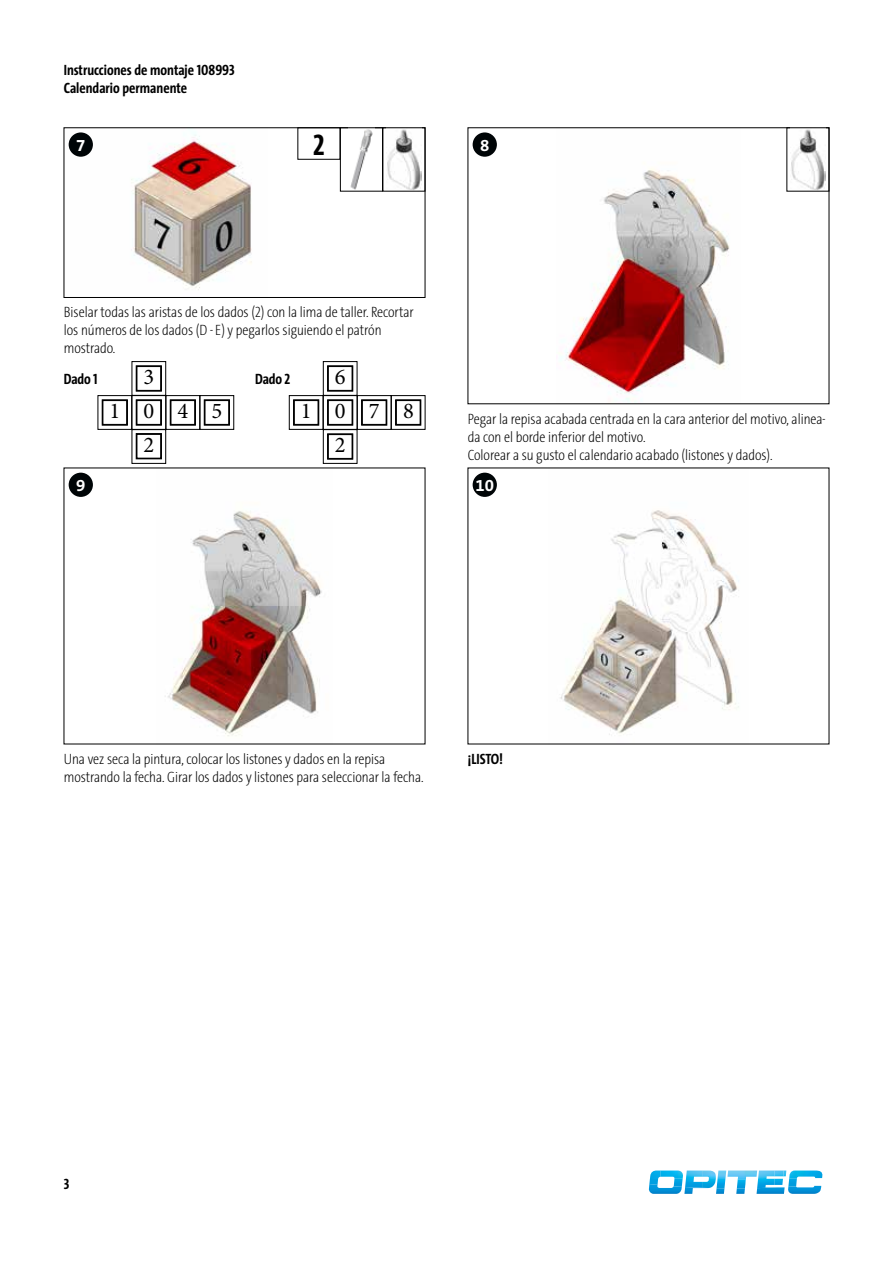
<style>
.page{position:relative;width:893px;height:1263px;background:#fff}
.page>*{position:absolute;margin:0;border:0;box-sizing:border-box;transform-origin:0 0}
.t1{font:700 30px "The Sans Cd LF7";color:#000}
.t2{font:22.5px "Minion Pro";letter-spacing:1.03em;color:#000}
.t3{font:700 16.8px "The Sans B W7";color:#fff}
.t4{font:200 15px/18px "The Sans Cd LF2";color:#000}
.t5{font:700 15px/18px "The Sans Cd LF7";color:#000}
</style>
<div class="page">
<svg style="left:648px;top:1170px;width:175px;height:24px"></svg>
<img style="left:131px;top:132px;width:121px;height:158px">
<div style="left:64px;top:128px;width:361px;height:170px;border:1px solid #000"></div>
<div style="left:68px;top:132px;width:26px;height:26px;background:#000507;border-radius:50%"></div>
<div style="left:67px;top:131px;width:28px;height:27px;border:2px solid #fff;border-radius:50%"></div>
<img style="left:387px;top:130px;width:34px;height:59px">
<img style="left:350px;top:130px;width:23px;height:59px">
<div style="left:340px;top:128px;width:43px;height:63px;border:1px solid #000"></div>
<img style="left:560px;top:168px;width:170px;height:234px">
<img style="left:165px;top:511px;width:157px;height:226px">
<div style="left:472px;top:132px;width:26px;height:26px;background:#000507;border-radius:50%"></div>
<div style="left:471px;top:131px;width:28px;height:27px;border:2px solid #fff;border-radius:50%"></div>
<div style="left:68px;top:472px;width:26px;height:26px;background:#000507;border-radius:50%"></div>
<div style="left:67px;top:471px;width:28px;height:28px;border:2px solid #fff;border-radius:50%"></div>
<img style="left:791px;top:130px;width:34px;height:59px">
<img style="left:560px;top:510px;width:179px;height:225px">
<div style="left:472px;top:472px;width:26px;height:26px;background:#000507;border-radius:50%"></div>
<div style="left:471px;top:471px;width:28px;height:28px;border:2px solid #fff;border-radius:50%"></div>
<div style="left:98px;top:395px;width:34px;height:34px;border:1px solid #000"></div>
<svg style="left:127px;top:400px;width:1px;height:25px"></svg>
<div style="left:102px;top:400px;width:25px;height:25px;border:1px solid #000"></div>
<div style="left:103px;top:400px;width:24px;height:24px;border:1px solid #000"></div>
<div style="left:132px;top:395px;width:34px;height:34px;border:1px solid #000"></div>
<div style="left:166px;top:395px;width:34px;height:34px;border:1px solid #000"></div>
<div style="left:132px;top:361px;width:34px;height:34px;border:1px solid #000"></div>
<div style="left:132px;top:429px;width:34px;height:34px;border:1px solid #000"></div>
<div style="left:289px;top:395px;width:34px;height:34px;border:1px solid #000"></div>
<div style="left:323px;top:395px;width:34px;height:34px;border:1px solid #000"></div>
<div style="left:357px;top:395px;width:34px;height:34px;border:1px solid #000"></div>
<div style="left:391px;top:395px;width:34px;height:34px;border:1px solid #000"></div>
<div style="left:323px;top:361px;width:34px;height:34px;border:1px solid #000"></div>
<div style="left:323px;top:429px;width:34px;height:34px;border:1px solid #000"></div>
<svg style="left:161px;top:400px;width:1px;height:25px"></svg>
<div style="left:136px;top:400px;width:25px;height:25px;border:1px solid #000"></div>
<div style="left:137px;top:400px;width:24px;height:24px;border:1px solid #000"></div>
<svg style="left:170px;top:400px;width:26px;height:25px"></svg>
<div style="left:171px;top:400px;width:24px;height:25px;border:1px solid #000"></div>
<div style="left:171px;top:400px;width:24px;height:24px;border:1px solid #000"></div>
<svg style="left:204px;top:400px;width:26px;height:25px"></svg>
<div style="left:205px;top:400px;width:24px;height:25px;border:1px solid #000"></div>
<div style="left:205px;top:400px;width:24px;height:24px;border:1px solid #000"></div>
<svg style="left:161px;top:366px;width:1px;height:25px"></svg>
<div style="left:136px;top:366px;width:25px;height:25px;border:1px solid #000"></div>
<div style="left:137px;top:366px;width:24px;height:24px;border:1px solid #000"></div>
<svg style="left:136px;top:433px;width:26px;height:26px"></svg>
<div style="left:136px;top:434px;width:25px;height:25px;border:1px solid #000"></div>
<div style="left:137px;top:434px;width:24px;height:24px;border:1px solid #000"></div>
<svg style="left:293px;top:400px;width:26px;height:25px"></svg>
<div style="left:294px;top:400px;width:24px;height:25px;border:1px solid #000"></div>
<div style="left:294px;top:400px;width:24px;height:24px;border:1px solid #000"></div>
<svg style="left:327px;top:366px;width:26px;height:25px"></svg>
<div style="left:328px;top:366px;width:24px;height:25px;border:1px solid #000"></div>
<div style="left:328px;top:366px;width:24px;height:24px;border:1px solid #000"></div>
<svg style="left:327px;top:400px;width:26px;height:25px"></svg>
<div style="left:328px;top:400px;width:24px;height:25px;border:1px solid #000"></div>
<div style="left:328px;top:400px;width:24px;height:24px;border:1px solid #000"></div>
<svg style="left:361px;top:400px;width:1px;height:25px"></svg>
<div style="left:362px;top:400px;width:25px;height:25px;border:1px solid #000"></div>
<div style="left:362px;top:400px;width:24px;height:24px;border:1px solid #000"></div>
<svg style="left:395px;top:400px;width:1px;height:25px"></svg>
<div style="left:396px;top:400px;width:25px;height:25px;border:1px solid #000"></div>
<div style="left:396px;top:400px;width:24px;height:24px;border:1px solid #000"></div>
<svg style="left:327px;top:434px;width:26px;height:25px"></svg>
<div style="left:328px;top:434px;width:24px;height:25px;border:1px solid #000"></div>
<p class="t5" style="left:64px;top:60px;width:172px">Instrucciones de montaje 108993<br>Calendario permanente</p>
<p class="t3" style="left:76px;top:134px;width:11px">7</p>
<h1 class="t1" style="left:313px;top:125px;width:13px">2</h1>
<p class="t3" style="left:480px;top:134px;width:11px">8</p>
<p class="t4" style="left:64px;top:303px;width:352px">Biselar todas las aristas de los dados (2) con la lima de taller. Recortar los números de los dados (D - E) y pegarlos siguiendo el patrón mostrado.</p>
<h2 class="t2" style="left:143px;top:362px;width:12px">3</h2>
<p class="t5" style="left:64px;top:370px;width:35px">Dado 1</p>
<p class="t5" style="left:255px;top:370px;width:37px">Dado 2</p>
<h2 class="t2" style="left:109px;top:396px;width:114px">1045</h2>
<h2 class="t2" style="left:143px;top:430px;width:12px">2</h2>
<h2 class="t2" style="left:335px;top:362px;width:12px">6</h2>
<h2 class="t2" style="left:301px;top:396px;width:115px">1078</h2>
<h2 class="t2" style="left:335px;top:430px;width:12px">2</h2>
<p class="t4" style="left:468px;top:409px;width:359px">Pegar la repisa acabada centrada en la cara anterior del motivo, alinea&shy;da con el borde inferior del motivo.<br>Colorear a su gusto el calendario acabado (listones y dados).</p>
<p class="t3" style="left:76px;top:475px;width:11px">9</p>
<p class="t3" style="left:475px;top:475px;width:20px">10</p>
<p class="t4" style="left:64px;top:749px;width:361px">Una vez seca la pintura, colocar los listones y dados en la repisa mostrando la fecha. Girar los dados y listones para seleccionar la fecha.</p>
<p class="t5" style="left:468px;top:749px;width:37px">¡LISTO!</p>
<p class="t5" style="left:64px;top:1175px;width:7px">3</p>
</div>
